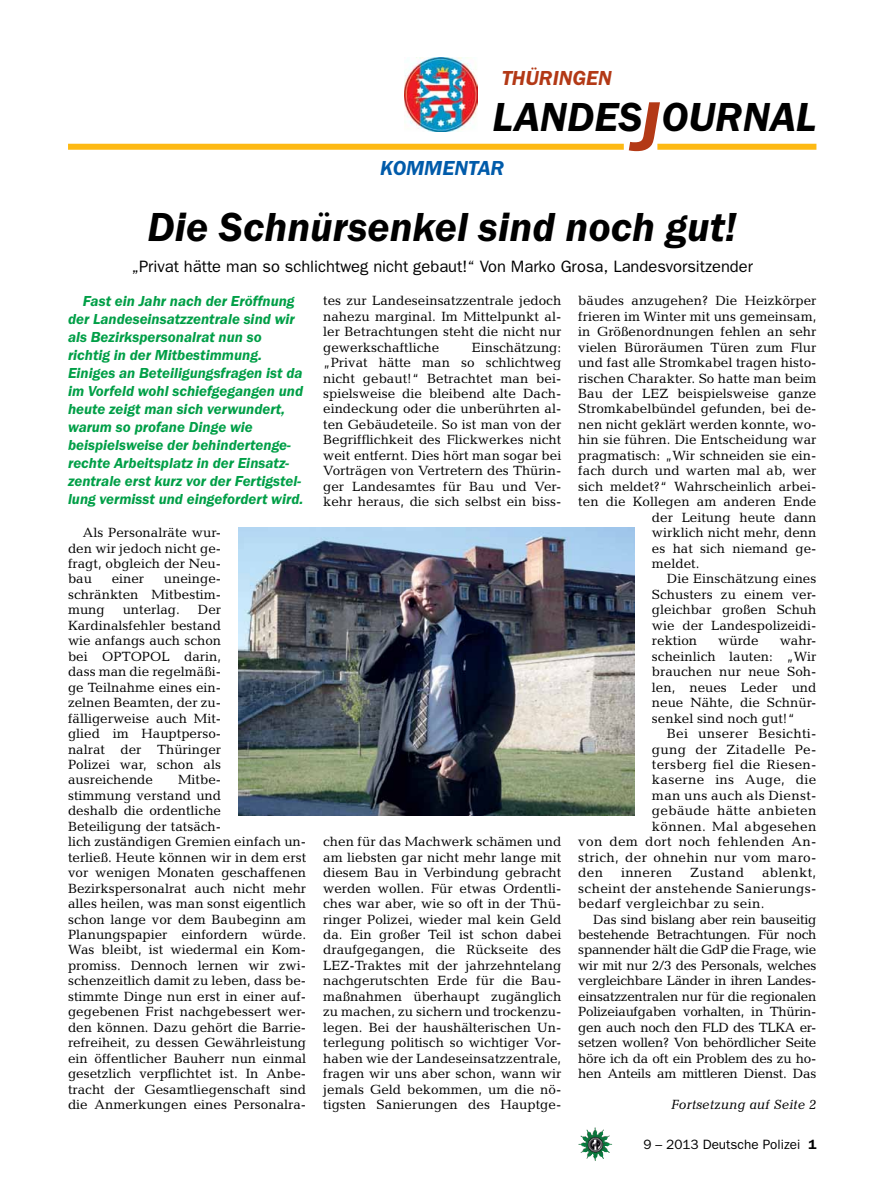
<style>
.page{position:relative;width:893px;height:1191px;background:#fff}
.page>*{position:absolute;margin:0;border:0;box-sizing:border-box;transform-origin:0 0}
._02__HEADLINE_3spalt{font:italic 600 42px "Franklin Gothic Itc T";color:#000}
.t1{font:italic 600 21px "Franklin Gothic Itc T";color:#b33916}
._01__RUBRIKENZEILE_o{font:italic 600 21px "Franklin Gothic Itc T";color:#005baa}
._07__AUTORENZEILE{font:16.5px "Franklin Gothic";color:#000}
._08__VORSPANN{font:italic 600 15px/18px "Franklin Gothic Itc T";color:#009f47}
._09__GRUNDTEXT___Blo{font:13.5px/15.5px "Candida";color:#000;text-align:justify}
._09__GRUNDTEXT___Blo-2{font:13.5px "Candida";letter-spacing:.02em;color:#000}
.t2{font:13.5px "Franklin Gothic";color:#000}
._11__GRUNDTEXT___Fla{font:italic 13.5px "Candida";color:#000}
.s1{font-size:72px;color:#b33916}
.s2{font-weight:600}
</style>
<div class="page">
<img style="left:578px;top:1127px;width:17px;height:25px">
<img style="left:404px;top:58px;width:74px;height:73px">
<div style="left:657px;top:144px;width:159px;height:6px;background:#fdb913"></div>
<div style="left:68px;top:144px;width:556px;height:6px;background:#fdb913"></div>
<img style="left:238px;top:527px;width:397px;height:288px">
<p class="t1" style="left:502px;top:66px;width:112px">THÜRINGEN</p>
<p class="_02__HEADLINE_3spalt" style="left:492px;top:93px;width:325px">LANDES<span class="s1">J</span>OURNAL</p>
<p class="_01__RUBRIKENZEILE_o" style="left:380px;top:156px;width:126px">KOMMENTAR</p>
<p class="_02__HEADLINE_3spalt" style="left:148px;top:202px;width:591px">Die Schnürsenkel sind noch gut!</p>
<p class="_07__AUTORENZEILE" style="left:131px;top:257px;width:623px">„Privat hätte man so schlichtweg nicht gebaut!“ Von Marko Grosa, Landesvorsitzender</p>
<p class="_08__VORSPANN" style="left:68px;top:291px;width:237px;text-indent:15px">Fast ein Jahr nach der Eröffnung der Landeseinsatzzentrale sind wir als Bezirkspersonalrat nun so richtig in der Mitbestimmung.<br>Einiges an Beteiligungsfragen ist da im Vorfeld wohl schiefgegangen und heute zeigt man sich verwundert, warum so profane Dinge wie beispielsweise der behindertenge&shy;rechte Arbeitsplatz in der Einsatz&shy;zentrale erst kurz vor der Fertigstel&shy;lung vermisst und eingefordert wird.</p>
<p class="_09__GRUNDTEXT___Blo" style="left:68px;top:525px;width:155px;text-indent:15px">Als Personalräte wur&shy;den wir jedoch nicht ge&shy;fragt, obgleich der Neu&shy;bau</p>
<p class="_09__GRUNDTEXT___Blo" style="left:323px;top:293px;width:240px">tes zur Landeseinsatzzentrale jedoch nahezu marginal. Im Mittelpunkt al&shy;ler Betrachtungen steht die nicht nur gewerkschaftliche</p>
<p class="_09__GRUNDTEXT___Blo" style="left:578px;top:293px;width:240px">bäudes anzugehen? Die Heizkörper</p>
<p class="_09__GRUNDTEXT___Blo" style="left:578px;top:308px;width:240px">frieren im Winter mit uns gemeinsam,</p>
<p class="_09__GRUNDTEXT___Blo" style="left:578px;top:324px;width:240px">in Größenordnungen fehlen an sehr</p>
<p class="_09__GRUNDTEXT___Blo" style="left:578px;top:339px;width:240px">vielen Büroräumen Türen zum Flur</p>
<p class="_09__GRUNDTEXT___Blo" style="left:578px;top:355px;width:240px">und fast alle Stromkabel tragen histo-</p>
<p class="_09__GRUNDTEXT___Blo" style="left:578px;top:370px;width:240px">rischen Charakter. So hatte man beim</p>
<p class="_09__GRUNDTEXT___Blo" style="left:578px;top:386px;width:240px">Bau der LEZ beispielsweise ganze</p>
<p class="_09__GRUNDTEXT___Blo" style="left:578px;top:401px;width:240px">Stromkabelbündel gefunden, bei de-</p>
<p class="_09__GRUNDTEXT___Blo" style="left:578px;top:416px;width:240px">nen nicht geklärt werden konnte, wo-</p>
<p class="_09__GRUNDTEXT___Blo" style="left:578px;top:432px;width:240px">hin sie führen. Die Entscheidung war</p>
<p class="_09__GRUNDTEXT___Blo" style="left:578px;top:447px;width:240px">pragmatisch: „Wir schneiden sie ein-</p>
<p class="_09__GRUNDTEXT___Blo" style="left:578px;top:463px;width:240px">fach durch und warten mal ab, wer</p>
<p class="_09__GRUNDTEXT___Blo" style="left:578px;top:478px;width:240px">sich meldet?“ Wahrscheinlich arbei-</p>
<p class="_09__GRUNDTEXT___Blo" style="left:578px;top:494px;width:240px">ten die Kollegen am anderen Ende</p>
<p class="_09__GRUNDTEXT___Blo" style="left:652px;top:509px;width:166px">der Leitung heute dann</p>
<p class="_09__GRUNDTEXT___Blo" style="left:652px;top:525px;width:166px">wirklich nicht mehr, denn</p>
<p class="_09__GRUNDTEXT___Blo" style="left:652px;top:540px;width:166px">es hat sich niemand ge-</p>
<p class="_09__GRUNDTEXT___Blo" style="left:652px;top:556px;width:49px">meldet.</p>
<p class="_09__GRUNDTEXT___Blo" style="left:652px;top:571px;width:166px;text-indent:15px">Die Einschätzung eines Schusters zu einem ver&shy;gleichbar großen Schuh wie der Landespolizeidi&shy;rektion</p>
<p class="_09__GRUNDTEXT___Blo" style="left:323px;top:339px;width:240px;text-indent:149px">Einschätzung: „Privat hätte man so schlichtweg nicht gebaut!“ Betrachtet man bei&shy;spielsweise die bleibend alte Dach&shy;eindeckung oder die unberührten al&shy;ten Gebäudeteile. So ist man von der Begrifflichkeit des Flickwerkes nicht weit entfernt. Dies hört man sogar bei Vorträgen von Vertretern des Thürin&shy;ger Landesamtes für Bau und Ver&shy;kehr heraus, die sich selbst ein biss-</p>
<p class="_09__GRUNDTEXT___Blo" style="left:68px;top:571px;width:155px;text-indent:96px">uneinge&shy;schränkten Mitbestim&shy;mung</p>
<p class="_09__GRUNDTEXT___Blo" style="left:112px;top:571px;width:34px">einer</p>
<p class="_09__GRUNDTEXT___Blo" style="left:123px;top:602px;width:59px">unterlag.</p>
<p class="_09__GRUNDTEXT___Blo" style="left:68px;top:602px;width:155px;text-indent:130px">Der Kardinalsfehler bestand wie anfangs auch schon bei OPTOPOL darin, dass man die regelmäßi&shy;ge Teilnahme eines ein&shy;zelnen Beamten, der zu&shy;fälligerweise auch Mit&shy;glied im Hauptperso&shy;nalrat der Thüringer Polizei war, schon als ausreichende</p>
<p class="_09__GRUNDTEXT___Blo" style="left:652px;top:633px;width:166px;text-indent:128px">wahr&shy;scheinlich lauten: „Wir brauchen nur neue Soh&shy;len, neues Leder und neue Nähte, die Schnür&shy;senkel sind noch gut!“</p>
<p class="_09__GRUNDTEXT___Blo-2" style="left:667px;top:726px;width:151px">Bei unserer Besichti-</p>
<p class="_09__GRUNDTEXT___Blo-2" style="left:652px;top:741px;width:166px">gung der Zitadelle Pe-</p>
<p class="_09__GRUNDTEXT___Blo-2" style="left:652px;top:756px;width:166px">tersberg fiel die Riesen-</p>
<p class="_09__GRUNDTEXT___Blo-2" style="left:652px;top:772px;width:166px">kaserne ins Auge, die</p>
<p class="_09__GRUNDTEXT___Blo-2" style="left:652px;top:787px;width:166px">man uns auch als Dienst-</p>
<p class="_09__GRUNDTEXT___Blo-2" style="left:652px;top:803px;width:166px">gebäude hätte anbieten</p>
<p class="_09__GRUNDTEXT___Blo-2" style="left:652px;top:818px;width:166px">können. Mal abgesehen</p>
<p class="_09__GRUNDTEXT___Blo-2" style="left:578px;top:834px;width:240px">von dem dort noch fehlenden An-</p>
<p class="_09__GRUNDTEXT___Blo-2" style="left:578px;top:849px;width:240px">strich, der ohnehin nur vom maro-</p>
<p class="_09__GRUNDTEXT___Blo" style="left:578px;top:865px;width:26px">den</p>
<p class="_09__GRUNDTEXT___Blo-2" style="left:621px;top:865px;width:53px">inneren</p>
<p class="_09__GRUNDTEXT___Blo-2" style="left:690px;top:865px;width:55px">Zustand</p>
<p class="_09__GRUNDTEXT___Blo" style="left:718px;top:633px;width:42px">würde</p>
<p class="_09__GRUNDTEXT___Blo" style="left:68px;top:772px;width:240px;text-align:left;text-indent:110px">Mitbe-<br>stimmung verstand und<br>deshalb die ordentliche<br>Beteiligung der tatsäch-<br>lich zuständigen Gremien einfach un&shy;terließ. Heute können wir in dem erst vor wenigen Monaten geschaffenen Bezirkspersonalrat auch nicht mehr alles heilen, was man sonst eigentlich schon lange vor dem Baubeginn am Planungspapier einfordern würde.<br>Was bleibt, ist wiedermal ein Kom&shy;promiss. Dennoch lernen wir zwi&shy;schenzeitlich damit zu leben, dass be&shy;stimmte Dinge nun erst in einer auf&shy;gegebenen Frist nachgebessert wer&shy;den können. Dazu gehört die Barrie&shy;refreiheit, zu dessen Gewährleistung ein öffentlicher Bauherr nun einmal gesetzlich verpflichtet ist. In Anbe&shy;tracht der Gesamtliegenschaft sind die Anmerkungen eines Personalra-</p>
<p class="_09__GRUNDTEXT___Blo" style="left:323px;top:834px;width:240px">chen für das Machwerk schämen und am liebsten gar nicht mehr lange mit diesem Bau in Verbindung gebracht werden wollen. Für etwas Ordentli&shy;ches war aber, wie so oft in der Thü&shy;ringer Polizei, wieder mal kein Geld da. Ein großer Teil ist schon dabei draufgegangen, die Rückseite des LEZ-Traktes mit der jahrzehntelang nachgerutschten Erde für die Bau&shy;maßnahmen überhaupt zugänglich zu machen, zu sichern und trockenzu&shy;legen. Bei der haushälterischen Un&shy;terlegung politisch so wichtiger Vor&shy;haben wie der Landeseinsatzzentrale, fragen wir uns aber schon, wann wir jemals Geld bekommen, um die nö&shy;tigsten Sanierungen des Hauptge-</p>
<p class="_09__GRUNDTEXT___Blo" style="left:578px;top:865px;width:240px;text-indent:184px">ablenkt, scheint der anstehende Sanierungs&shy;bedarf vergleichbar zu sein.</p>
<p class="_09__GRUNDTEXT___Blo" style="left:578px;top:911px;width:240px;text-indent:15px">Das sind bislang aber rein bauseitig bestehende Betrachtungen. Für noch spannender hält die GdP die Frage, wie wir mit nur 2/3 des Personals, welches vergleichbare Länder in ihren Landes&shy;einsatzzentralen nur für die regionalen Polizeiaufgaben vorhalten, in Thürin&shy;gen auch noch den FLD des TLKA er&shy;setzen wollen? Von behördlicher Seite höre ich da oft ein Problem des zu ho&shy;hen Anteils am mittleren Dienst. Das</p>
<p class="_11__GRUNDTEXT___Fla" style="left:671px;top:1096px;width:147px">Fortsetzung auf Seite 2</p>
<p class="t2" style="left:643px;top:1136px;width:175px">9 – 2013 Deutsche Polizei <span class="s2">1</span></p>
</div>
